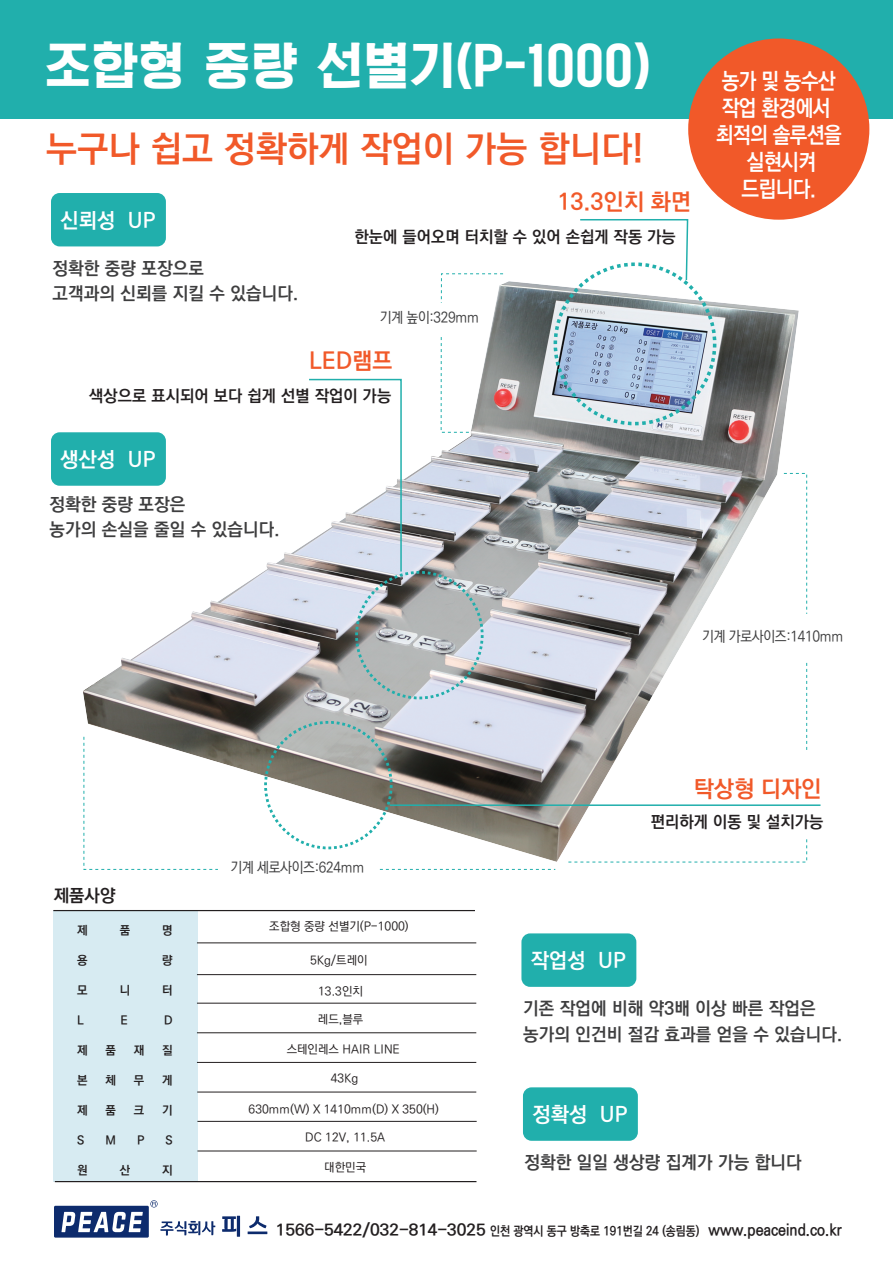
<style>
.page{position:relative;width:893px;height:1263px;background:#fff}
.page>*{position:absolute;margin:0;border:0;box-sizing:border-box;transform-origin:0 0}
.t1{font:48.3px "Korean GESP M";color:#fff}
.t2{font:700 36px "Ko Pub Dotum";letter-spacing:.01em;color:#f15929}
.t3{font:700 23.1px "Ko Pub Dotum";letter-spacing:.01em;color:#f15929}
.t4{font:700 22.5px/27px "Ko Pub Dotum";letter-spacing:-.025em;color:#fff;text-align:center;scale:.9 1}
.t5{font:700 21px "Ko Pub Dotum";letter-spacing:.01em;color:#fff}
.t6{font:700 18px/25.5px "Ko Pub Dotum";letter-spacing:.01em;color:#3e3e3f}
.t7{font:700 17.7px "Ko Pub Dotum";color:#231f20}
.t8{font:700 16.5px "Ko Pub Dotum";letter-spacing:.01em;color:#231f20}
.t9{font:700 16.05px "Ko Pub Dotum";color:#231f20;scale:1.06 1}
.t10{font:500 14.7px "Ko Pub Dotum";letter-spacing:-.025em;color:#3e3e3f;scale:.93 1}
.t11{font:500 12px "Ko Pub Dotum";color:#231f20}
.t12{font:700 12px "Ko Pub Dotum";color:#231f20}
.s1{font-size:12.75px}
</style>
<div class="page">
<img style="left:84px;top:282px;width:714px;height:579px">
<div style="left:51px;top:193px;width:115px;height:53px;background:#21afac;border-radius:9px"></div>
<div style="left:553px;top:262px;width:163px;height:163px;border:4px dashed #21afac;border-radius:50%"></div>
<div style="left:355px;top:571px;width:129px;height:128px;border:3px dashed #21afac;border-radius:50%"></div>
<div style="left:264px;top:721px;width:129px;height:128px;border:3px dashed #21afac;border-radius:50%"></div>
<svg style="left:308px;top:378px;width:95px;height:195px"></svg>
<hr style="left:390px;top:804px;width:430px;height:2px;background:#21afac">
<div style="left:521px;top:933px;width:115px;height:54px;background:#21afac;border-radius:9px"></div>
<div style="left:523px;top:1087px;width:115px;height:54px;background:#21afac;border-radius:9px"></div>
<div style="left:51px;top:432px;width:115px;height:54px;background:#21afac;border-radius:9px"></div>
<svg style="left:580px;top:219px;width:109px;height:63px"></svg>
<svg style="left:380px;top:869px;width:175px;height:1px"></svg>
<svg style="left:83px;top:736px;width:136px;height:134px"></svg>
<svg style="left:783px;top:473px;width:24px;height:142px"></svg>
<svg style="left:568px;top:838px;width:239px;height:25px"></svg>
<svg style="left:806px;top:662px;width:1px;height:88px"></svg>
<svg style="left:440px;top:336px;width:30px;height:97px"></svg>
<svg style="left:441px;top:273px;width:63px;height:31px"></svg>
<div style="left:53px;top:910px;width:144px;height:271px;background:#d7ebf2"></div>
<hr style="left:197px;top:1003px;width:279px;height:1px;background:#231f20">
<hr style="left:197px;top:1032px;width:279px;height:1px;background:#231f20">
<hr style="left:197px;top:1062px;width:279px;height:1px;background:#231f20">
<hr style="left:197px;top:1121px;width:280px;height:1px;background:#231f20">
<hr style="left:197px;top:1150px;width:280px;height:1px;background:#231f20">
<hr style="left:197px;top:1092px;width:279px;height:1px;background:#231f20">
<hr style="left:53px;top:910px;width:422px;height:1px;background:#231f20">
<hr style="left:55px;top:1181px;width:421px;height:1px;background:#231f20">
<hr style="left:197px;top:974px;width:279px;height:1px;background:#231f20">
<hr style="left:197px;top:942px;width:279px;height:1px;background:#231f20">
<div style="left:0;top:0;width:893px;height:119px;background:#21afac"></div>
<div style="left:688px;top:39px;width:181px;height:181px;background:#f15929;border-radius:50%"></div>
<div style="left:54px;top:1206px;width:95px;height:31px;background:#0d2b6d"></div>
<svg style="left:150px;top:1200px;width:8px;height:7px"></svg>
<svg style="left:61px;top:1212px;width:82px;height:20px"></svg>
<svg style="left:160px;top:1221px;width:55px;height:14px"></svg>
<svg style="left:248px;top:1216px;width:19px;height:18px"></svg>
<svg style="left:222px;top:1216px;width:18px;height:21px"></svg>
<h1 class="t1" style="left:44px;top:40px;width:608px">조합형 중량 선별기(P-1000)</h1>
<h2 class="t2" style="left:46px;top:131px;width:599px">누구나 쉽고 정확하게 작업이 가능 합니다!</h2>
<p class="t3" style="left:558px;top:190px;width:135px">13.3인치 화면</p>
<p class="t5" style="left:61px;top:210px;width:96px">신뢰성 UP</p>
<p class="t6" style="left:53px;top:256px;width:247px">정확한 중량 포장으로<br>고객과의 신뢰를 지킬 수 있습니다.</p>
<p class="t8" style="left:355px;top:228px;width:323px">한눈에 들어오며 터치할 수 있어 손쉽게 작동 가능</p>
<p class="t10" style="left:380px;top:311px;width:109px">기계 높이:329mm</p>
<p class="t3" style="left:309px;top:349px;width:85px">LED램프</p>
<p class="t8" style="left:89px;top:388px;width:303px">색상으로 표시되어 보다 쉽게 선별 작업이 가능</p>
<p class="t5" style="left:61px;top:449px;width:96px">생산성 UP</p>
<p class="t6" style="left:49px;top:492px;width:232px">정확한 중량 포장은<br>농가의 손실을 줄일 수 있습니다.</p>
<p class="t4" style="left:716px;top:68px;width:141px">농가 및 농수산 작업 환경에서 최적의 솔루션을 실현시켜 드립니다.</p>
<p class="t10" style="left:702px;top:629px;width:154px">기계 가로사이즈:1410mm</p>
<p class="t3" style="left:694px;top:777px;width:129px">탁상형 디자인</p>
<p class="t7" style="left:54px;top:887px;width:63px">제품사양</p>
<p class="t12" style="left:77px;top:924px;width:12px">제</p>
<p class="t12" style="left:120px;top:924px;width:12px">품</p>
<p class="t12" style="left:162px;top:924px;width:12px">명</p>
<p class="t12" style="left:77px;top:954px;width:12px">용</p>
<p class="t12" style="left:162px;top:954px;width:12px">량</p>
<p class="t12" style="left:77px;top:984px;width:12px">모</p>
<p class="t12" style="left:120px;top:984px;width:12px">니</p>
<p class="t12" style="left:162px;top:984px;width:12px">터</p>
<p class="t12" style="left:77px;top:1014px;width:8px">L</p>
<p class="t12" style="left:120px;top:1014px;width:9px">E</p>
<p class="t12" style="left:164px;top:1014px;width:10px">D</p>
<p class="t12" style="left:77px;top:1044px;width:12px">제</p>
<p class="t12" style="left:106px;top:1044px;width:12px">품</p>
<p class="t12" style="left:134px;top:1044px;width:12px">재</p>
<p class="t12" style="left:162px;top:1044px;width:12px">질</p>
<p class="t12" style="left:77px;top:1074px;width:12px">본</p>
<p class="t12" style="left:106px;top:1074px;width:12px">체</p>
<p class="t12" style="left:134px;top:1074px;width:12px">무</p>
<p class="t12" style="left:162px;top:1074px;width:12px">게</p>
<p class="t12" style="left:77px;top:1104px;width:12px">제</p>
<p class="t12" style="left:106px;top:1104px;width:12px">품</p>
<p class="t12" style="left:134px;top:1104px;width:12px">크</p>
<p class="t12" style="left:162px;top:1104px;width:12px">기</p>
<p class="t12" style="left:77px;top:1134px;width:9px">S</p>
<p class="t12" style="left:106px;top:1134px;width:12px">M</p>
<p class="t12" style="left:137px;top:1134px;width:9px">P</p>
<p class="t12" style="left:165px;top:1134px;width:9px">S</p>
<p class="t12" style="left:77px;top:1164px;width:12px">원</p>
<p class="t12" style="left:120px;top:1164px;width:12px">산</p>
<p class="t12" style="left:162px;top:1164px;width:12px">지</p>
<p class="t10" style="left:231px;top:860px;width:146px">기계 세로사이즈:624mm</p>
<p class="t11" style="left:269px;top:921px;width:141px">조합형 중량 선별기(P-1000)</p>
<p class="t11" style="left:310px;top:954px;width:59px">5Kg/트레이</p>
<p class="t11" style="left:318px;top:985px;width:46px">13.3인치</p>
<p class="t11" style="left:318px;top:1014px;width:47px">레드,블루</p>
<p class="t11" style="left:287px;top:1043px;width:115px">스테인레스 HAIR LINE</p>
<p class="t11" style="left:331px;top:1072px;width:29px">43Kg</p>
<p class="t11" style="left:249px;top:1103px;width:192px">630mm(W) X 1410mm(D) X 350(H)</p>
<p class="t11" style="left:305px;top:1131px;width:81px">DC 12V, 11.5A</p>
<p class="t11" style="left:324px;top:1161px;width:43px">대한민국</p>
<p class="t8" style="left:651px;top:814px;width:174px">편리하게 이동 및 설치가능</p>
<p class="t5" style="left:531px;top:950px;width:96px">작업성 UP</p>
<p class="t6" style="left:523px;top:996px;width:321px">기존 작업에 비해 약3배 이상 빠른 작업은 농가의 인건비 절감 효과를 얻을 수 있습니다.</p>
<p class="t5" style="left:532px;top:1104px;width:96px">정확성 UP</p>
<p class="t6" style="left:525px;top:1150px;width:279px">정확한 일일 생상량 집계가 가능 합니다</p>
<p class="t9" style="left:276px;top:1222px;width:535px">1566-5422/032-814-3025 <span class="s1">인천 광역시 동구 방축로 191번길 24 (송림동)</span> www.peaceind.co.kr</p>
</div>
